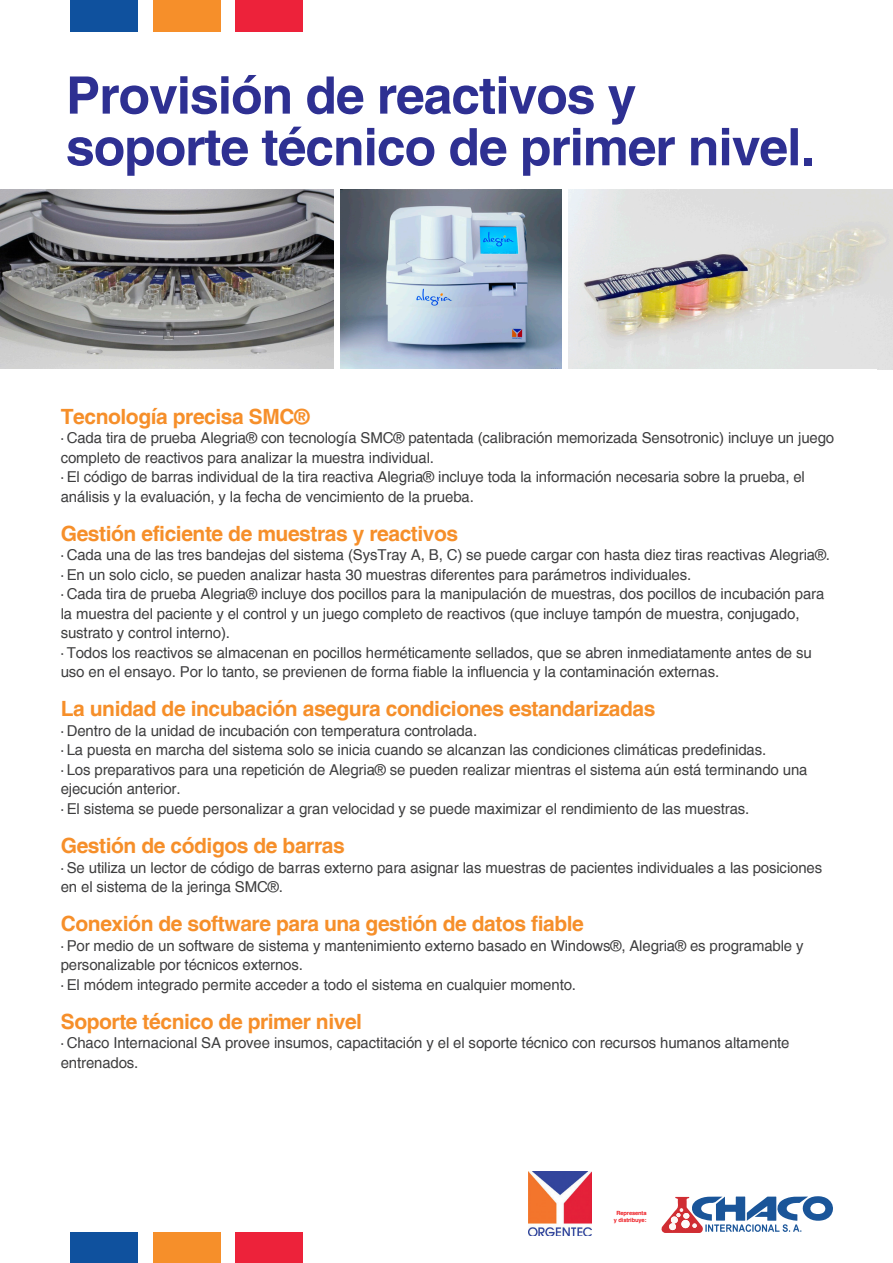
<style>
.page{position:relative;width:893px;height:1263px;background:#fff}
.page>*{position:absolute;margin:0;border:0;box-sizing:border-box;transform-origin:0 0}
.t1{font:700 51.6px/51.6px "Helvetica";letter-spacing:-.02em;color:#2e3092}
.t2{font:700 21px "Helvetica";letter-spacing:-.02em;color:#f68f2a}
.t3{font:15px/19.5px "Helvetica";letter-spacing:-.01em;color:#3e3e3f}
.t4{font:700 5.7px/6.9px "Helvetica";letter-spacing:-.02em;color:#ee1d23;text-align:center}
.s1{font-family:"Myriad Pro"}
</style>
<div class="page">
<div style="left:71px;top:0;width:67px;height:32px;background:#0f519e"></div>
<div style="left:153px;top:0;width:68px;height:32px;background:#f68f2a"></div>
<div style="left:236px;top:0;width:67px;height:32px;background:#ed223a"></div>
<div style="left:71px;top:1233px;width:67px;height:30px;background:#0f519e"></div>
<div style="left:153px;top:1233px;width:68px;height:30px;background:#f68f2a"></div>
<div style="left:236px;top:1233px;width:67px;height:30px;background:#ed223a"></div>
<svg style="left:661px;top:1196px;width:172px;height:37px"></svg>
<img style="left:342px;top:190px;width:551px;height:179px">
<img style="left:0;top:190px;width:342px;height:179px">
<div style="left:335px;top:186px;width:5px;height:192px;background:#fff"></div>
<div style="left:562px;top:186px;width:6px;height:192px;background:#fff"></div>
<img style="left:528px;top:1172px;width:64px;height:63px">
<h1 class="t1" style="left:66px;top:69px;width:750px">Provisión de reactivos y soporte técnico de primer nivel.</h1>
<h2 class="t2" style="left:61px;top:404px;width:250px">Tecnología precisa SMC®</h2>
<p class="t3" style="left:61px;top:428px;width:775px"><span class="s1">·</span> Cada tira de prueba Alegria® con tecnología SMC® patentada (calibración memorizada Sensotronic) incluye un juego completo de reactivos para analizar la muestra individual.<br><span class="s1">·</span> El código de barras individual de la tira reactiva Alegria® incluye toda la información necesaria sobre la prueba, el análisis y la evaluación, y la fecha de vencimiento de la prueba.</p>
<h2 class="t2" style="left:61px;top:521px;width:399px">Gestión eficiente de muestras y reactivos</h2>
<p class="t3" style="left:61px;top:545px;width:771px"><span class="s1">·</span> Cada una de las tres bandejas del sistema (SysTray A, B, C) se puede cargar con hasta diez tiras reactivas Alegria®. <span class="s1">·</span> En un solo ciclo, se pueden analizar hasta 30 muestras diferentes para parámetros individuales.<br><span class="s1">·</span> Cada tira de prueba Alegria® incluye dos pocillos para la manipulación de muestras, dos pocillos de incubación para la muestra del paciente y el control y un juego completo de reactivos (que incluye tampón de muestra, conjugado, sustrato y control interno).<br><span class="s1">·</span> Todos los reactivos se almacenan en pocillos herméticamente sellados, que se abren inmediatamente antes de su uso en el ensayo. Por lo tanto, se previenen de forma fiable la influencia y la contaminación externas.</p>
<h2 class="t2" style="left:61px;top:696px;width:596px">La unidad de incubación asegura condiciones estandarizadas</h2>
<p class="t3" style="left:61px;top:721px;width:748px"><span class="s1">·</span> Dentro de la unidad de incubación con temperatura controlada.<br><span class="s1">·</span> La puesta en marcha del sistema solo se inicia cuando se alcanzan las condiciones climáticas predefinidas.<br><span class="s1">·</span> Los preparativos para una repetición de Alegria® se pueden realizar mientras el sistema aún está terminando una ejecución anterior.<br><span class="s1">·</span> El sistema se puede personalizar a gran velocidad y se puede maximizar el rendimiento de las muestras.</p>
<h2 class="t2" style="left:61px;top:833px;width:285px">Gestión de códigos de barras</h2>
<p class="t3" style="left:61px;top:857px;width:763px"><span class="s1">·</span> Se utiliza un lector de código de barras externo para asignar las muestras de pacientes individuales a las posiciones en el sistema de la jeringa SMC®.</p>
<h2 class="t2" style="left:61px;top:911px;width:525px">Conexión de software para una gestión de datos fiable</h2>
<p class="t3" style="left:61px;top:935px;width:744px"><span class="s1">·</span> Por medio de un software de sistema y mantenimiento externo basado en Windows®, Alegria® es programable y personalizable por técnicos externos.<br><span class="s1">·</span> El módem integrado permite acceder a todo el sistema en cualquier momento.</p>
<h2 class="t2" style="left:61px;top:1008px;width:303px">Soporte técnico de primer nivel</h2>
<p class="t3" style="left:61px;top:1033px;width:730px"><span class="s1">·</span> Chaco Internacional SA provee insumos, capactitación y el el soporte técnico con recursos humanos altamente entrenados.</p>
<p class="t4" style="left:614px;top:1209px;width:34px">Representa y distribuye:</p>
</div>
